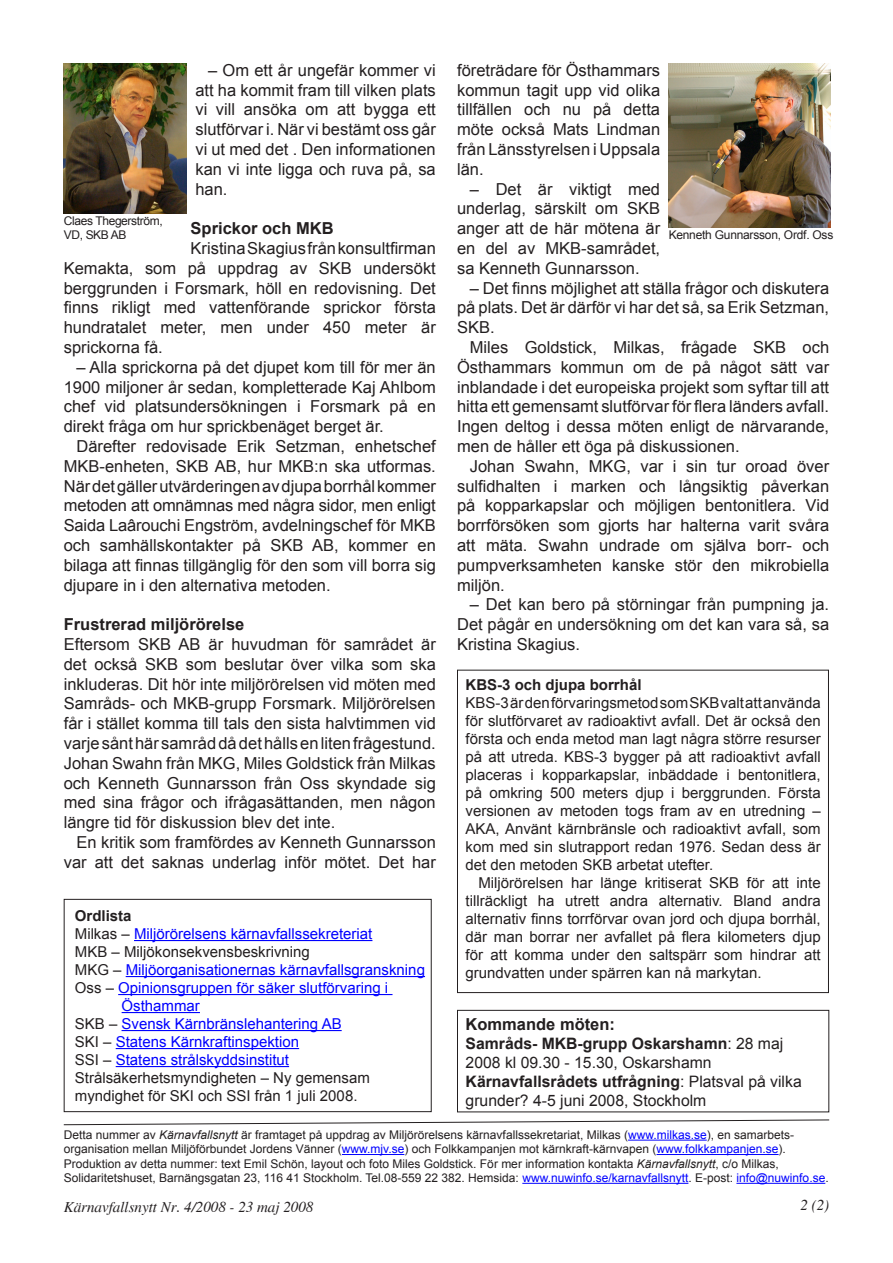
<style>
.page{position:relative;width:893px;height:1263px;background:#fff}
.page>*{position:absolute;margin:0;border:0;box-sizing:border-box;transform-origin:0 0}
._2rakt{font:16.5px/19.8px "Arial";color:#231f20;text-align:justify}
._1rakt{font:16.5px/19.8px "Arial";color:#231f20;text-align:justify}
._1rakt-2{font:700 16.5px "Arial";color:#231f20}
.HeadingBody{font:700 16.5px "Arial";color:#231f20}
.FirstBody{font:15.75px/18.9px "Arial";color:#231f20}
._1rakt-3{font:15px/18px "Arial";color:#231f20;text-align:justify}
._2rakt-2{font:15px/18px "Arial";color:#231f20;text-align:justify}
.t1{font:15px "Arial";color:#00f}
.t2{font:italic 15px "Times";color:#231f20}
._1rakt-4{font:700 15px "Arial";color:#231f20}
.PhotoCaption{font:12px/14.4px "Arial";color:#231f20}
.PhotoCaption-2{font:12px "Arial";letter-spacing:-.02em;color:#231f20}
.PhotoCaption-3{font:12px/14.4px "Arial";letter-spacing:-.03em;color:#231f20}
.s1{color:#231f20}
.s2{font-weight:700}
.s3{font-style:italic}
.s4{color:#00f}
</style>
<div class="page">
<div style="left:457px;top:1010px;width:372px;height:102px;border:1px solid #231f20"></div>
<div style="left:457px;top:670px;width:372px;height:323px;border:1px solid #231f20"></div>
<hr style="left:628px;top:1140px;width:79px;height:1px;background:#00f">
<hr style="left:342px;top:1154px;width:62px;height:1px;background:#00f">
<hr style="left:656px;top:1154px;width:123px;height:1px;background:#00f">
<hr style="left:522px;top:1183px;width:166px;height:1px;background:#00f">
<hr style="left:736px;top:1183px;width:89px;height:1px;background:#00f">
<svg style="left:63px;top:1119px;width:767px;height:6px"></svg>
<img style="left:669px;top:64px;width:161px;height:164px">
<img style="left:64px;top:64px;width:123px;height:149px">
<div style="left:64px;top:899px;width:368px;height:213px;border:1px solid #231f20"></div>
<hr style="left:134px;top:940px;width:238px;height:1px;background:#00f">
<hr style="left:126px;top:976px;width:299px;height:1px;background:#00f">
<hr style="left:118px;top:994px;width:274px;height:1px;background:#00f">
<hr style="left:122px;top:1012px;width:78px;height:1px;background:#00f">
<hr style="left:122px;top:1030px;width:220px;height:1px;background:#00f">
<hr style="left:116px;top:1048px;width:183px;height:1px;background:#00f">
<hr style="left:116px;top:1066px;width:173px;height:1px;background:#00f">
<p class="_2rakt" style="left:195px;top:60px;width:242px;text-indent:13px">– Om ett år ungefär kommer vi att ha kommit fram till vilken plats vi vill ansöka om att bygga ett slutförvar i. När vi bestämt oss går vi ut med det . Den informationen kan vi inte ligga och ruva på, sa han.</p>
<p class="_1rakt-2" style="left:191px;top:218px;width:145px">Sprickor och MKB</p>
<p class="_1rakt" style="left:64px;top:238px;width:374px;text-indent:127px">Kristina Skagius från konsultfirman Kemakta, som på uppdrag av SKB undersökt berggrunden i Forsmark, höll en redovisning. Det finns rikligt med vattenförande sprickor första hundratalet meter, men under 450 meter är sprickorna få.</p>
<p class="_2rakt" style="left:64px;top:357px;width:374px;text-indent:13px">– Alla sprickorna på det djupet kom till för mer än 1900 miljoner år sedan, kompletterade Kaj Ahlbom chef vid platsundersökningen i Forsmark på en direkt fråga om hur sprickbenäget berget är.</p>
<p class="_2rakt" style="left:64px;top:436px;width:374px;text-indent:13px">Därefter redovisade Erik Setzman, enhetschef MKB-enheten, SKB AB, hur MKB:n ska utformas.<br>När det gäller utvärderingen av djupa borrhål kommer metoden att omnämnas med några sidor, men enligt Saida Laârouchi Engström, avdelningschef för MKB och samhällskontakter på SKB AB, kommer en bilaga att finnas tillgänglig för den som vill borra sig djupare in i den alternativa metoden.</p>
<p class="_1rakt-2" style="left:64px;top:614px;width:182px">Frustrerad miljörörelse</p>
<p class="_1rakt" style="left:64px;top:634px;width:374px">Eftersom SKB AB är huvudman för samrådet är det också SKB som beslutar över vilka som ska inkluderas. Dit hör inte miljörörelsen vid möten med Samråds- och MKB-grupp Forsmark. Miljörörelsen får i stället komma till tals den sista halvtimmen vid varje sånt här samråd då det hålls en liten frågestund.<br>Johan Swahn från MKG, Miles Goldstick från Milkas och Kenneth Gunnarsson från Oss skyndade sig med sina frågor och ifrågasättanden, men någon längre tid för diskussion blev det inte.</p>
<p class="_2rakt" style="left:64px;top:832px;width:374px;text-align:right">En kritik som framfördes av Kenneth Gunnarsson var att det saknas underlag inför mötet. Det har</p>
<p class="PhotoCaption-3" style="left:64px;top:214px;width:101px">Claes Thegerström,<br>VD, SKB AB</p>
<p class="_1rakt-4" style="left:75px;top:906px;width:58px">Ordlista</p>
<p class="t1" style="left:75px;top:924px;width:299px"><span class="s1">Milkas –</span> Miljörörelsens kärnavfallssekreteriat</p>
<p class="_1rakt-3" style="left:75px;top:943px;width:237px">MKB – Miljökonsekvensbeskrivning</p>
<p class="t1" style="left:75px;top:960px;width:352px"><span class="s1">MKG –</span> Miljöorganisationernas kärnavfallsgranskning</p>
<p class="t1" style="left:75px;top:978px;width:315px"><span class="s1">Oss –</span> Opinionsgruppen för säker slutförvaring i</p>
<p class="t1" style="left:122px;top:996px;width:80px">Östhammar</p>
<p class="t1" style="left:75px;top:1014px;width:268px"><span class="s1">SKB –</span> Svensk Kärnbränslehantering AB</p>
<p class="t1" style="left:75px;top:1032px;width:226px"><span class="s1">SKI –</span> Statens Kärnkraftinspektion</p>
<p class="t1" style="left:75px;top:1050px;width:216px"><span class="s1">SSI –</span> Statens strålskyddsinstitut</p>
<p class="_1rakt-3" style="left:75px;top:1069px;width:297px">Strålsäkerhetsmyndigheten – Ny gemensam</p>
<p class="_1rakt-3" style="left:75px;top:1087px;width:284px">myndighet för SKI och SSI från 1 juli 2008.</p>
<p class="_2rakt" style="left:457px;top:60px;width:205px">företrädare för Östhammars kommun tagit upp vid olika tillfällen och nu på detta möte också Mats Lindman från Länsstyrelsen i Uppsala län.</p>
<p class="_2rakt" style="left:457px;top:179px;width:205px;text-indent:13px">– Det är viktigt med underlag, särskilt om SKB anger att de här mötena är en del av MKB-samrådet, sa Kenneth Gunnarsson.</p>
<p class="_2rakt" style="left:457px;top:278px;width:374px;text-indent:13px">– Det finns möjlighet att ställa frågor och diskutera på plats. Det är därför vi har det så, sa Erik Setzman, SKB.</p>
<p class="_2rakt" style="left:457px;top:337px;width:374px;text-indent:13px">Miles Goldstick, Milkas, frågade SKB och Östhammars kommun om de på något sätt var inblandade i det europeiska projekt som syftar till att hitta ett gemensamt slutförvar för flera länders avfall.<br>Ingen deltog i dessa möten enligt de närvarande, men de håller ett öga på diskussionen.</p>
<p class="_2rakt" style="left:457px;top:456px;width:374px;text-indent:13px">Johan Swahn, MKG, var i sin tur oroad över sulfidhalten i marken och långsiktig påverkan på kopparkapslar och möjligen bentonitlera. Vid borrförsöken som gjorts har halterna varit svåra att mäta. Swahn undrade om själva borr- och pumpverksamheten kanske stör den mikrobiella miljön.</p>
<p class="_2rakt" style="left:457px;top:595px;width:374px;text-indent:13px">– Det kan bero på störningar från pumpning ja.<br>Det pågår en undersökning om det kan vara så, sa Kristina Skagius.</p>
<p class="PhotoCaption-2" style="left:669px;top:227px;width:166px">Kenneth Gunnarsson, Ordf. Oss</p>
<p class="_1rakt-4" style="left:466px;top:675px;width:177px">KBS-3 och djupa borrhål</p>
<p class="_1rakt-3" style="left:466px;top:694px;width:357px">KBS-3 är den förvaringsmetod som SKB valt att använda för slutförvaret av radioaktivt avfall. Det är också den första och enda metod man lagt några större resurser på att utreda. KBS-3 bygger på att radioaktivt avfall placeras i kopparkapslar, inbäddade i bentonitlera, på omkring 500 meters djup i berggrunden. Första versionen av metoden togs fram av en utredning – AKA, Använt kärnbränsle och radioaktivt avfall, som kom med sin slutrapport redan 1976. Sedan dess är det den metoden SKB arbetat utefter.</p>
<p class="_2rakt-2" style="left:466px;top:874px;width:357px;text-indent:13px">Miljörörelsen har länge kritiserat SKB för att inte tillräckligt ha utrett andra alternativ. Bland andra alternativ finns torrförvar ovan jord och djupa borrhål, där man borrar ner avfallet på flera kilometers djup för att komma under den saltspärr som hindrar att grundvatten under spärren kan nå markytan.</p>
<p class="HeadingBody" style="left:466px;top:1014px;width:151px">Kommande möten:</p>
<p class="FirstBody" style="left:466px;top:1034px;width:319px"><span class="s2">Samråds- MKB-grupp Oskarshamn</span>: 28 maj<br>2008 kl 09.30 - 15.30, Oskarshamn</p>
<p class="FirstBody" style="left:466px;top:1072px;width:338px"><span class="s2">Kärnavfallsrådets utfrågning</span>: Platsval på vilka grunder? 4-5 juni 2008, Stockholm</p>
<p class="PhotoCaption" style="left:64px;top:1127px;width:766px">Detta nummer av <span class="s3">Kärnavfallsnytt</span> är framtaget på uppdrag av Miljörörelsens kärnavfallssekretariat, Milkas (<span class="s4">www.milkas.se</span>), en samarbets&shy;organisation mellan Miljöförbundet Jordens Vänner (<span class="s4">www.mjv.se</span>) och Folkkampanjen mot kärnkraft-kärnvapen (<span class="s4">www.folkkampanjen.se</span>).<br>Produktion av detta nummer: text Emil Schön, layout och foto Miles Goldstick. För mer information kontakta <span class="s3">Kärnavfallsnytt</span>, c/o Milkas, Solidaritetshuset, Barnängsgatan 23, 116 41 Stockholm. Tel.08-559 22 382. Hemsida: <span class="s4">www.nuwinfo.se/karnavfallsnytt</span>. E-post: <span class="s4">info@nuwinfo.se</span>.</p>
<p class="t2" style="left:64px;top:1198px;width:251px">Kärnavfallsnytt Nr. 4/2008 - 23 maj 2008</p>
<p class="t2" style="left:800px;top:1196px;width:30px">2 (2)</p>
</div>
